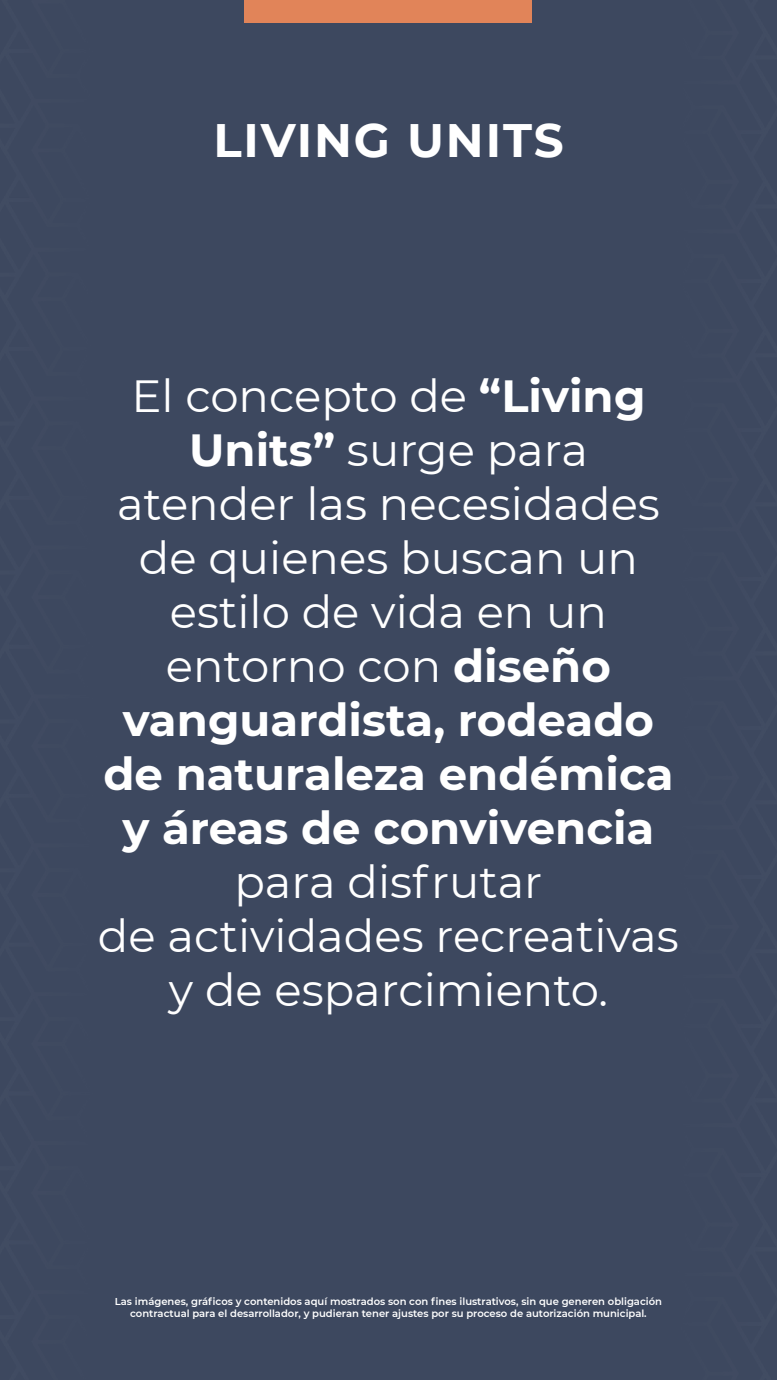
<style>
.page{position:relative;width:777px;height:1380px;background:#fff}
.page>*{position:absolute;margin:0;border:0;box-sizing:border-box;transform-origin:0 0}
.t1{font:700 46.88px "Montserrat";letter-spacing:.04em;color:#fff}
.t2{font:45px/54px "Montserrat";color:#fff;text-align:center}
.t3{font:600 10px/12px "Montserrat";color:#fff;text-align:center}
.s1{font-weight:700}
</style>
<div class="page">
<div style="left:0;top:0;width:776px;height:1380px;background:#3d485f"></div>
<div style="left:245px;top:0;width:287px;height:22px;background:#e18459"></div>
<p class="t1" style="left:213px;top:107px;width:351px">LIVING UNITS</p>
<p class="t2" style="left:103px;top:367px;width:571px">El concepto de <span class="s1">“Living<br>Units”</span> surge para atender las necesidades de quienes buscan un estilo de vida en un entorno con <span class="s1">diseño vanguardista, rodeado de naturaleza endémica y áreas de convivencia</span></p>
<p class="t2" style="left:98px;top:853px;width:582px">para disfrutar<br>de actividades recreativas y de esparcimiento.</p>
<p class="t3" style="left:115px;top:1295px;width:548px">Las imágenes, gráficos y contenidos aquí mostrados son con fines ilustrativos, sin que generen obligación contractual para el desarrollador, y pudieran tener ajustes por su proceso de autorización municipal.</p>
</div>
